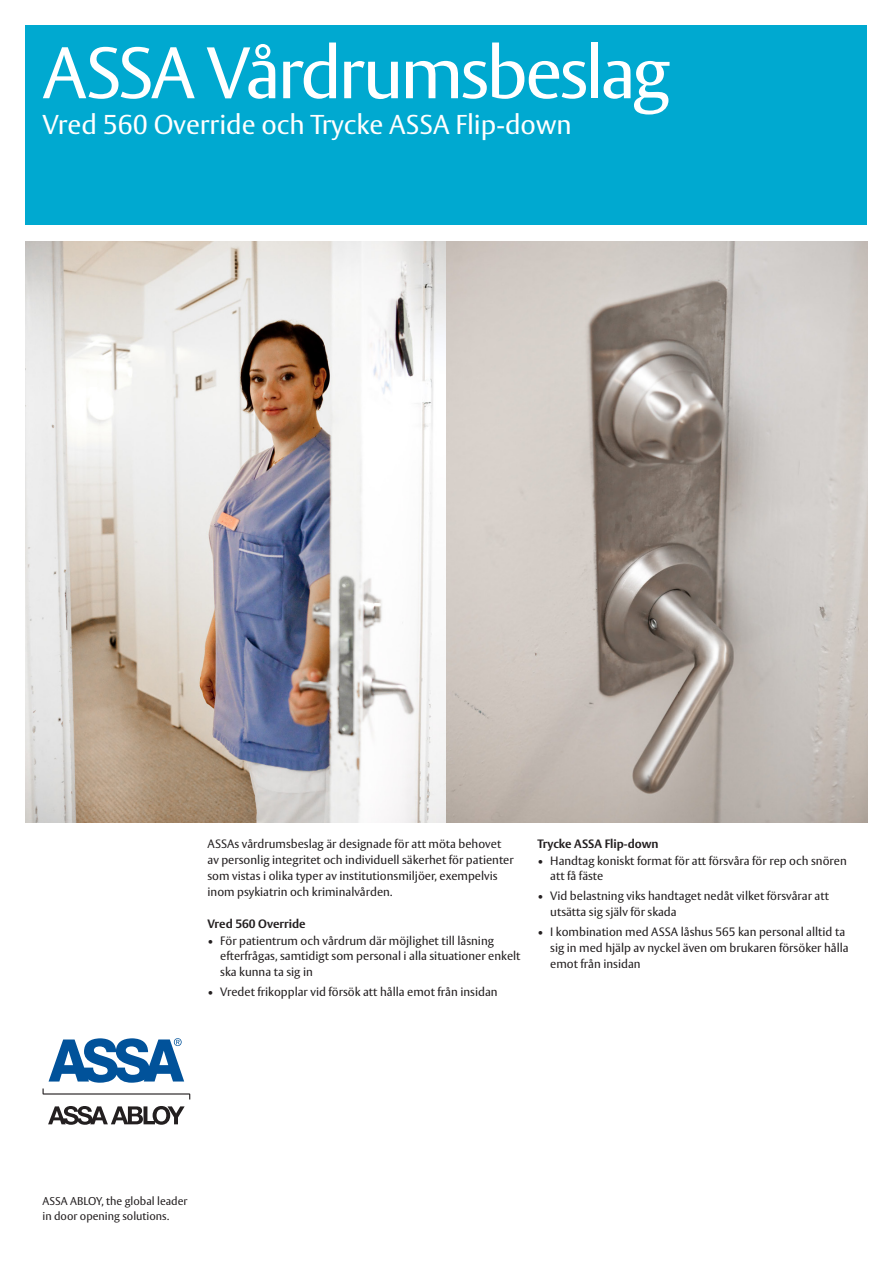
<style>
.page{position:relative;width:893px;height:1263px;background:#fff}
.page>*{position:absolute;margin:0;border:0;box-sizing:border-box;transform-origin:0 0}
.Huvudrubrik_framsida{font:72px "ASSA Vesta";letter-spacing:-.04em;color:#fff}
.Huvudrubrik_framsida-2{font:27px "ASSA Vesta";color:#fff}
.Brödtext_punktform{font:12px/15.8px "ASSA Vesta";color:#231f20}
.Brödtext{font:12px/15.8px "ASSA Vesta";color:#231f20}
.Brödtext-2{font:700 12px "ASSA Vesta";color:#231f20}
.t1{font:11.25px/15px "ASSA Vesta";color:#231f20}
</style>
<div class="page">
<img style="left:26px;top:242px;width:841px;height:580px">
<div style="left:26px;top:26px;width:841px;height:199px;background:#00a9d0"></div>
<svg style="left:48px;top:1106px;width:137px;height:19px"></svg>
<svg style="left:43px;top:1038px;width:147px;height:61px"></svg>
<p class="Huvudrubrik_framsida" style="left:43px;top:30px;width:629px">ASSA Vårdrumsbeslag</p>
<p class="Huvudrubrik_framsida-2" style="left:43px;top:108px;width:531px">Vred 560 Override och Trycke ASSA Flip-down</p>
<p class="Brödtext" style="left:207px;top:837px;width:308px">ASSAs vårdrumsbeslag är designade för att möta behovet av personlig integritet och individuell säkerhet för patienter som vistas i olika typer av institutionsmiljöer, exempelvis inom psykiatrin och kriminalvården.</p>
<p class="Brödtext-2" style="left:207px;top:917px;width:100px">Vred 560 Override</p>
<p class="Brödtext_punktform" style="left:220px;top:933px;width:302px;text-indent:-13px">• För patientrum och vårdrum där möjlighet till låsning efterfrågas, samtidigt som personal i alla situationer enkelt ska kunna ta sig in</p>
<p class="Brödtext_punktform" style="left:207px;top:985px;width:292px">• Vredet frikopplar vid försök att hålla emot från insidan</p>
<p class="Brödtext-2" style="left:537px;top:837px;width:123px">Trycke ASSA Flip-down</p>
<p class="Brödtext_punktform" style="left:550px;top:853px;width:298px;text-indent:-13px">• Handtag koniskt format för att försvåra för rep och snören att få fäste</p>
<p class="Brödtext_punktform" style="left:550px;top:889px;width:280px;text-indent:-13px">• Vid belastning viks handtaget nedåt vilket försvårar att utsätta sig själv för skada</p>
<p class="Brödtext_punktform" style="left:550px;top:925px;width:300px;text-indent:-13px">• I kombination med ASSA låshus 565 kan personal alltid ta sig in med hjälp av nyckel även om brukaren försöker hålla emot från insidan</p>
<p class="t1" style="left:43px;top:1194px;width:147px">ASSA ABLOY, the global leader in door opening solutions.</p>
</div>
